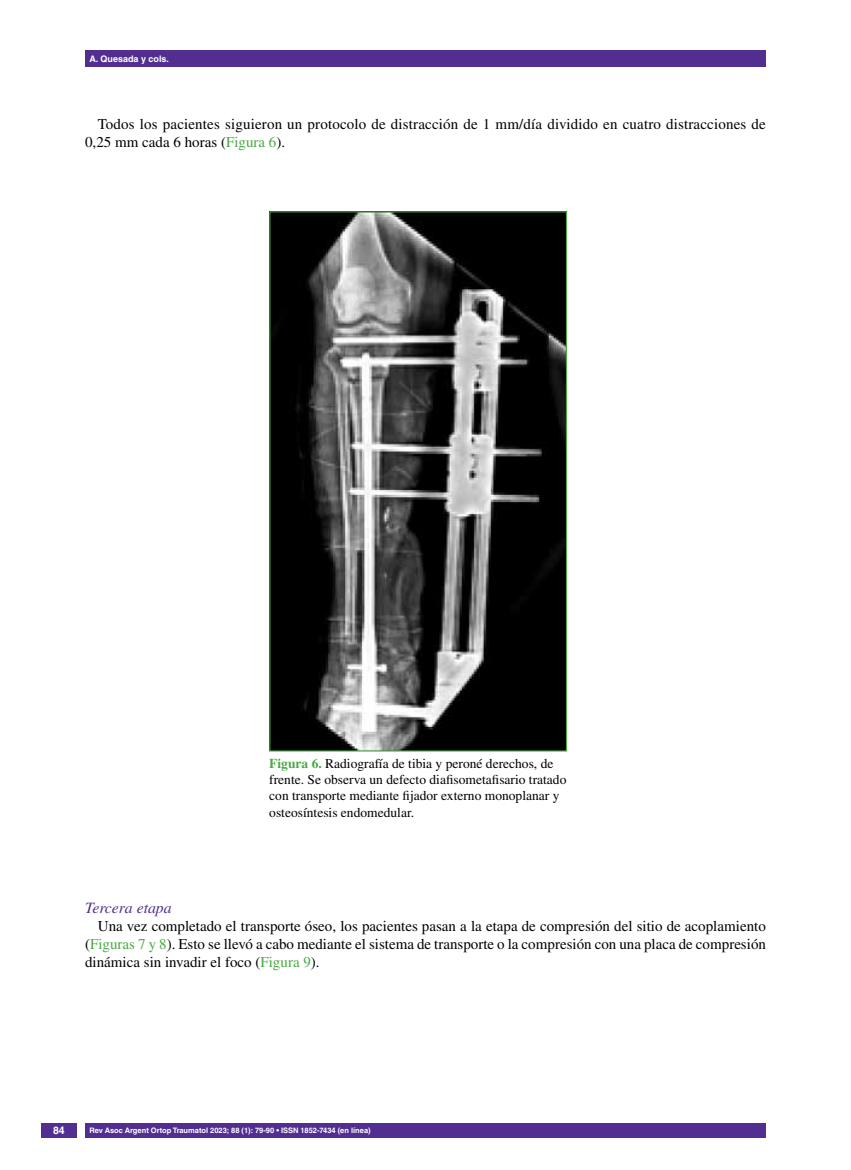
<style>
.page{position:relative;width:851px;height:1170px;background:#fff}
.page>*{position:absolute;margin:0;border:0;box-sizing:border-box;transform-origin:0 0}
.t1{font:italic 15.75px "Times LT Std";color:#522e91}
.t2{font:15px/18px "Times LT Std";letter-spacing:.01em;color:#000}
.t3{font:13.5px/16.2px "Times LT Std";color:#000}
.t4{font:700 10.5px "Helvetica LT Std";color:#fff}
.t5{font:700 9px "Helvetica LT Std";color:#fff}
.t6{font:700 7.5px "Helvetica LT Std";color:#fff}
.s1{color:#49a942}
.s2{font-weight:700;color:#49a942}
</style>
<div class="page">
<div style="left:41px;top:1123px;width:36px;height:14px;background:#522e91"></div>
<div style="left:85px;top:50px;width:680px;height:17px;background:#522e91"></div>
<div style="left:85px;top:1123px;width:680px;height:14px;background:#522e91"></div>
<img style="left:271px;top:213px;width:294px;height:536px">
<div style="left:269px;top:211px;width:298px;height:540px;border:1px solid #49a942"></div>
<p class="t5" style="left:89px;top:53px;width:81px">A. Quesada y cols.</p>
<p class="t2" style="left:85px;top:115px;width:682px;text-indent:13px">Todos los pacientes siguieron un protocolo de distracción de 1 mm/día dividido en cuatro distracciones de<br>0,25 mm cada 6 horas (<span class="s1">Figura 6</span>).</p>
<p class="t3" style="left:269px;top:755px;width:298px"><span class="s2">Figura 6.</span> Radiografía de tibia y peroné derechos, de frente. Se observa un defecto diafisometafisario tratado con transporte mediante fijador externo monoplanar y osteosíntesis endomedular.</p>
<p class="t1" style="left:85px;top:898px;width:88px">Tercera etapa</p>
<p class="t2" style="left:85px;top:916px;width:682px;text-align:justify;text-indent:13px">Una vez completado el transporte óseo, los pacientes pasan a la etapa de compresión del sitio de acoplamiento (<span class="s1">Figuras 7 y 8</span>). Esto se llevó a cabo mediante el sistema de transporte o la compresión con una placa de compresión dinámica sin invadir el foco (<span class="s1">Figura 9</span>).</p>
<p class="t4" style="left:53px;top:1124px;width:13px">84</p>
<p class="t6" style="left:90px;top:1125px;width:282px">Rev Asoc Argent Ortop Traumatol 2023; 88 (1): 79-90 • ISSN 1852-7434 (en línea)</p>
</div>
